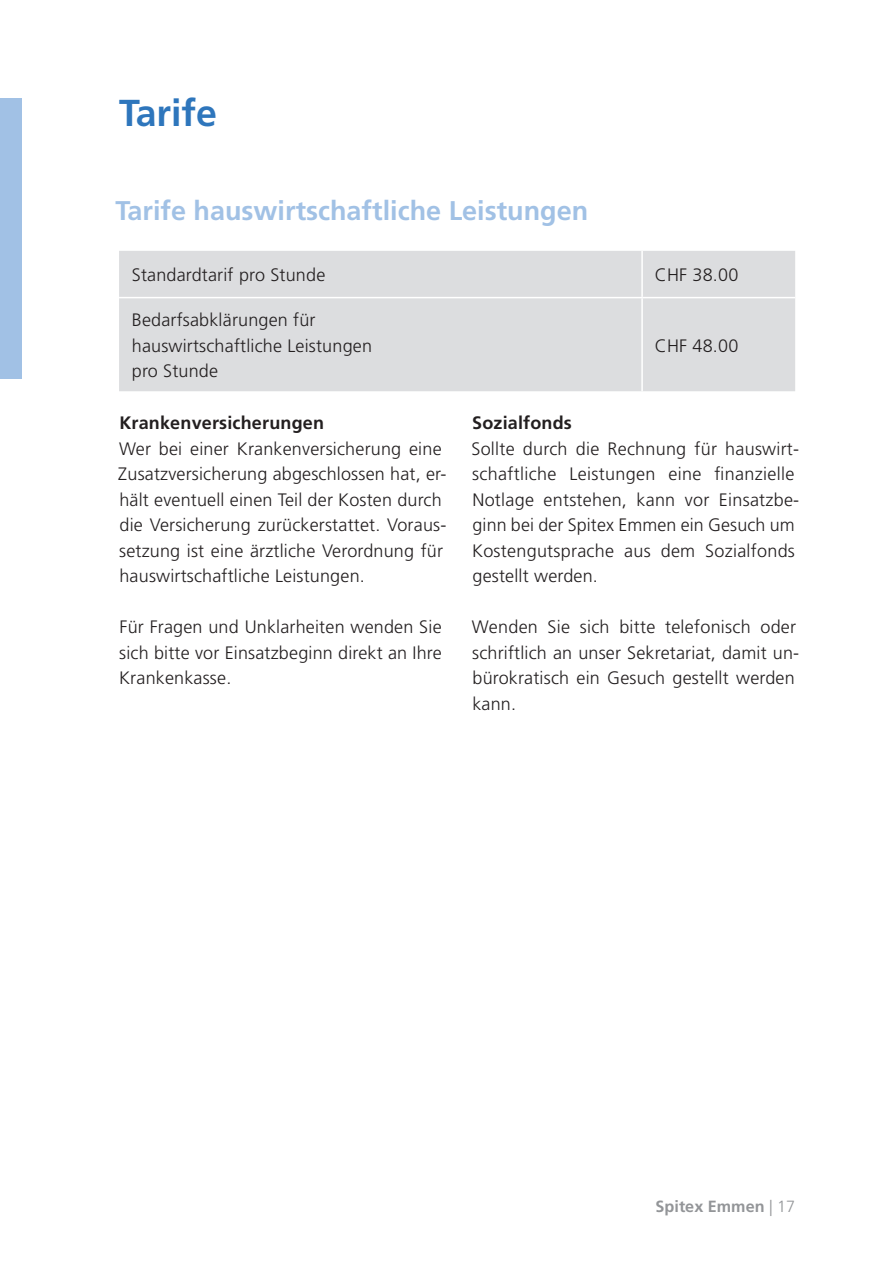
<style>
.page{position:relative;width:893px;height:1263px;background:#fff}
.page>*{position:absolute;margin:0;border:0;box-sizing:border-box;transform-origin:0 0}
.t1{font:700 37.5px "Frutiger LT Std";color:#2e76bc}
.t2{font:700 27px "Frutiger LT Std";color:#a1c1e5}
.t3{font:300 18px/25.5px "Frutiger LT Std";letter-spacing:.01em;color:#231f20}
.t4{font:700 18px "Frutiger LT Std";letter-spacing:.01em;color:#231f20}
.t5{font:700 16.2px "Frutiger LT Std";color:#939598}
.s1{font-weight:300}
</style>
<div class="page">
<div style="left:0;top:98px;width:21px;height:280px;background:#a1c1e5"></div>
<div style="left:119px;top:251px;width:676px;height:140px;background:#dcdddf"></div>
<hr style="left:641px;top:251px;width:2px;height:46px;background:#fff">
<hr style="left:119px;top:297px;width:523px;height:1px;background:#fff">
<hr style="left:642px;top:297px;width:153px;height:1px;background:#fff">
<hr style="left:641px;top:298px;width:2px;height:93px;background:#fff">
<h1 class="t1" style="left:119px;top:91px;width:99px">Tarife</h1>
<h2 class="t2" style="left:116px;top:195px;width:474px">Tarife hauswirtschaftliche Leistungen</h2>
<p class="t3" style="left:132px;top:262px;width:195px">Standardtarif pro Stunde</p>
<p class="t3" style="left:655px;top:262px;width:85px">CHF 38.00</p>
<p class="t3" style="left:132px;top:307px;width:242px">Bedarfsabklärungen für hauswirtschaftliche Leistungen pro Stunde</p>
<p class="t3" style="left:655px;top:333px;width:85px">CHF 48.00</p>
<p class="t4" style="left:119px;top:412px;width:206px">Krankenversicherungen</p>
<p class="t3" style="left:118px;top:436px;width:330px">Wer bei einer Krankenversicherung eine Zusatzversicherung abgeschlossen hat, er&shy;hält eventuell einen Teil der Kosten durch die Versicherung zurückerstattet. Voraus&shy;setzung ist eine ärztliche Verordnung für hauswirtschaftliche Leistungen.</p>
<p class="t3" style="left:119px;top:615px;width:324px;text-align:justify">Für Fragen und Unklarheiten wenden Sie sich bitte vor Einsatzbeginn direkt an Ihre Krankenkasse.</p>
<p class="t4" style="left:472px;top:413px;width:101px">Sozialfonds</p>
<p class="t3" style="left:471px;top:436px;width:329px">Sollte durch die Rechnung für hauswirt&shy;schaftliche Leistungen eine finanzielle Notlage entstehen, kann vor Einsatzbe&shy;ginn bei der Spitex Emmen ein Gesuch um Kostengutsprache aus dem Sozialfonds gestellt werden.</p>
<p class="t3" style="left:472px;top:615px;width:329px">Wenden Sie sich bitte telefonisch oder schriftlich an unser Sekretariat, damit un&shy;bürokratisch ein Gesuch gestellt werden kann.</p>
<p class="t5" style="left:656px;top:1197px;width:141px">Spitex Emmen <span class="s1">| 17</span></p>
</div>
